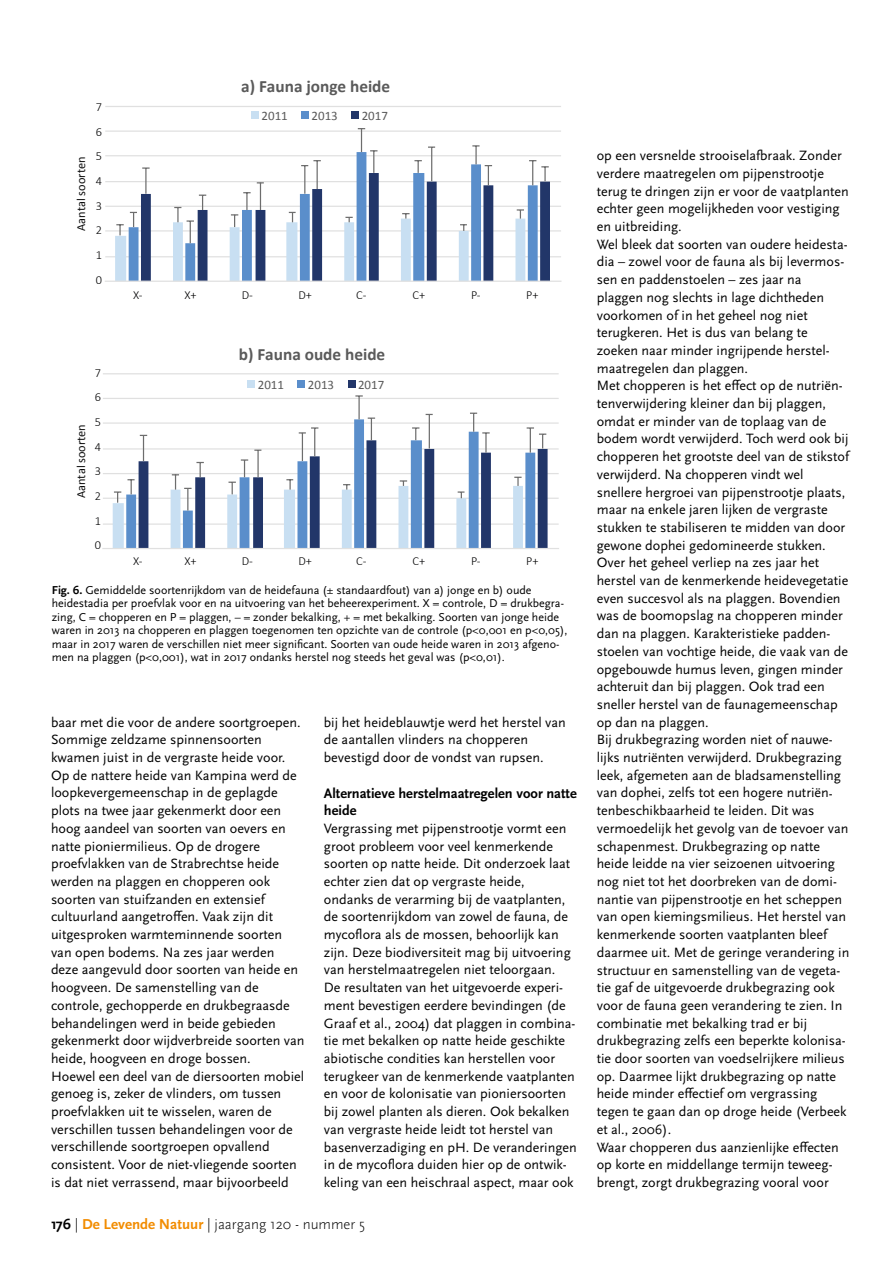
<style>
.page{position:relative;width:893px;height:1263px;background:#fff}
.page>*{position:absolute;margin:0;border:0;box-sizing:border-box;transform-origin:0 0}
.t1{font:700 17.25px "Calibri";color:#5a5a5a}
.t2{font:300 15px "Scala Sans Pro";color:#000}
.t3{font:700 14.4px/17.7px "Scala Sans Pro";color:#000}
.t4{font:14.1px/17.7px "Scala Sans Pro";color:#000}
.t5{font:12.9px "Calibri";color:#5a5a5a}
.t6{font:300 12.3px/24.6px "Calibri";color:#020203;text-align:justify}
.t7{font:12.3px "Calibri";color:#0c0c0c}
.t8{font:12px/13.5px "Scala Sans Pro";color:#000}
.s1{font-weight:700}
.s2{font-weight:700;color:#f28c00}
</style>
<div class="page">
<hr style="left:105px;top:256px;width:456px;height:1px;background:#e0e0e0">
<hr style="left:105px;top:230px;width:456px;height:2px;background:#e0e0e0">
<hr style="left:105px;top:206px;width:456px;height:1px;background:#e0e0e0">
<hr style="left:105px;top:181px;width:456px;height:1px;background:#e0e0e0">
<hr style="left:105px;top:155px;width:456px;height:1px;background:#e0e0e0">
<hr style="left:105px;top:130px;width:456px;height:2px;background:#e0e0e0">
<hr style="left:105px;top:106px;width:456px;height:1px;background:#e0e0e0">
<svg style="left:115px;top:128px;width:435px;height:153px"></svg>
<hr style="left:105px;top:281px;width:456px;height:1px;background:#e0e0e0">
<div style="left:251px;top:111px;width:8px;height:7px;background:#c8dff2"></div>
<div style="left:302px;top:111px;width:7px;height:7px;background:#5a8ecb"></div>
<div style="left:352px;top:111px;width:7px;height:7px;background:#223669"></div>
<hr style="left:103px;top:523px;width:456px;height:2px;background:#e0e0e0">
<hr style="left:103px;top:498px;width:456px;height:1px;background:#e0e0e0">
<hr style="left:103px;top:473px;width:456px;height:1px;background:#e0e0e0">
<hr style="left:103px;top:448px;width:456px;height:2px;background:#e0e0e0">
<hr style="left:103px;top:422px;width:456px;height:2px;background:#e0e0e0">
<hr style="left:103px;top:398px;width:456px;height:1px;background:#e0e0e0">
<hr style="left:103px;top:373px;width:456px;height:1px;background:#e0e0e0">
<hr style="left:358px;top:396px;width:2px;height:23px;background:#6d6d6d">
<svg style="left:355px;top:395px;width:8px;height:2px"></svg>
<svg style="left:113px;top:413px;width:435px;height:135px"></svg>
<hr style="left:102px;top:548px;width:457px;height:1px;background:#e0e0e0">
<div style="left:248px;top:381px;width:7px;height:7px;background:#c8dff2"></div>
<div style="left:298px;top:381px;width:7px;height:7px;background:#5a8ecb"></div>
<div style="left:348px;top:381px;width:7px;height:7px;background:#223669"></div>
<p class="t7" style="left:73px;top:231px;width:75px;rotate:-90deg">Aantal soorten</p>
<p class="t6" style="left:96px;top:94px;width:8px">7<br>6<br>5<br>4<br>3<br>2<br>1<br>0</p>
<p class="t1" style="left:241px;top:76px;width:150px">a) Fauna jonge heide</p>
<p class="t5" style="left:262px;top:107px;width:28px">2011</p>
<p class="t5" style="left:312px;top:107px;width:28px">2013</p>
<p class="t5" style="left:362px;top:107px;width:28px">2017</p>
<p class="t6" style="left:133px;top:282px;width:11px">X-</p>
<p class="t6" style="left:184px;top:282px;width:14px">X+</p>
<p class="t6" style="left:242px;top:282px;width:13px">D-</p>
<p class="t6" style="left:298px;top:282px;width:15px">D+</p>
<p class="t6" style="left:356px;top:282px;width:12px">C-</p>
<p class="t6" style="left:412px;top:282px;width:14px">C+</p>
<p class="t6" style="left:471px;top:282px;width:11px">P-</p>
<p class="t6" style="left:526px;top:282px;width:14px">P+</p>
<p class="t1" style="left:239px;top:343px;width:148px">b) Fauna oude heide</p>
<p class="t5" style="left:258px;top:377px;width:28px">2011</p>
<p class="t5" style="left:308px;top:377px;width:28px">2013</p>
<p class="t5" style="left:358px;top:377px;width:28px">2017</p>
<p class="t6" style="left:95px;top:360px;width:8px">7<br>6<br>5<br>4<br>3<br>2<br>1<br>0</p>
<p class="t8" style="left:52px;top:583px;width:517px"><span class="s1">Fig. 6.</span> Gemiddelde soortenrijkdom van de heidefauna (± standaardfout) van a) jonge en b) oude heidestadia per proefvlak voor en na uitvoering van het beheerexperiment. X = controle, D = drukbegra&shy;zing, C = chopperen en P = plaggen, – = zonder bekalking, + = met bekalking. Soorten van jonge heide waren in 2013 na chopperen en plaggen toegenomen ten opzichte van de controle (p&lt;0,001 en p&lt;0,05), maar in 2017 waren de verschillen niet meer significant. Soorten van oude heide waren in 2013 afgeno&shy;men na plaggen (p&lt;0,001), wat in 2017 ondanks herstel nog steeds het geval was (p&lt;0,01).</p>
<p class="t7" style="left:73px;top:498px;width:75px;rotate:-90deg">Aantal soorten</p>
<p class="t6" style="left:133px;top:548px;width:11px">X-</p>
<p class="t6" style="left:184px;top:548px;width:14px">X+</p>
<p class="t6" style="left:242px;top:548px;width:13px">D-</p>
<p class="t6" style="left:298px;top:548px;width:15px">D+</p>
<p class="t6" style="left:356px;top:548px;width:12px">C-</p>
<p class="t6" style="left:412px;top:548px;width:14px">C+</p>
<p class="t6" style="left:471px;top:548px;width:11px">P-</p>
<p class="t6" style="left:526px;top:548px;width:14px">P+</p>
<p class="t4" style="left:51px;top:713px;width:255px">baar met die voor de andere soortgroepen.<br>Sommige zeldzame spinnensoorten kwamen juist in de vergraste heide voor.<br>Op de nattere heide van Kampina werd de loopkevergemeenschap in de geplagde plots na twee jaar gekenmerkt door een hoog aandeel van soorten van oevers en natte pioniermilieus. Op de drogere proefvlakken van de Strabrechtse heide werden na plaggen en chopperen ook soorten van stuifzanden en extensief cultuurland aangetroffen. Vaak zijn dit uitgesproken warmteminnende soorten van open bodems. Na zes jaar werden deze aangevuld door soorten van heide en hoogveen. De samenstelling van de controle, gechopperde en drukbegraasde behandelingen werd in beide gebieden gekenmerkt door wijdverbreide soorten van heide, hoogveen en droge bossen.<br>Hoewel een deel van de diersoorten mobiel genoeg is, zeker de vlinders, om tussen proefvlakken uit te wisselen, waren de verschillen tussen behandelingen voor de verschillende soortgroepen opvallend consistent. Voor de niet-vliegende soorten is dat niet verrassend, maar bijvoorbeeld</p>
<p class="t4" style="left:324px;top:713px;width:244px">bij het heideblauwtje werd het herstel van de aantallen vlinders na chopperen bevestigd door de vondst van rupsen.</p>
<p class="t3" style="left:324px;top:784px;width:254px">Alternatieve herstelmaatregelen voor natte heide</p>
<p class="t4" style="left:324px;top:819px;width:254px">Vergrassing met pijpenstrootje vormt een groot probleem voor veel kenmerkende soorten op natte heide. Dit onderzoek laat echter zien dat op vergraste heide, ondanks de verarming bij de vaatplanten, de soortenrijkdom van zowel de fauna, de mycoflora als de mossen, behoorlijk kan zijn. Deze biodiversiteit mag bij uitvoering van herstelmaatregelen niet teloorgaan.<br>De resultaten van het uitgevoerde experi&shy;ment bevestigen eerdere bevindingen (de Graaf et al., 2004) dat plaggen in combina&shy;tie met bekalken op natte heide geschikte abiotische condities kan herstellen voor terugkeer van de kenmerkende vaatplanten en voor de kolonisatie van pioniersoorten bij zowel planten als dieren. Ook bekalken van vergraste heide leidt tot herstel van basenverzadiging en pH. De veranderingen in de mycoflora duiden hier op de ontwik&shy;keling van een heischraal aspect, maar ook</p>
<p class="t2" style="left:51px;top:1215px;width:315px"><span class="s1">176</span> | <span class="s2">De Levende Natuur</span> | jaargang 120 - nummer 5</p>
<p class="t4" style="left:597px;top:147px;width:254px">op een versnelde strooiselafbraak. Zonder verdere maatregelen om pijpenstrootje terug te dringen zijn er voor de vaatplanten echter geen mogelijkheden voor vestiging en uitbreiding.<br>Wel bleek dat soorten van oudere heidesta&shy;dia – zowel voor de fauna als bij levermos&shy;sen en paddenstoelen – zes jaar na plaggen nog slechts in lage dichtheden voorkomen of in het geheel nog niet terugkeren. Het is dus van belang te zoeken naar minder ingrijpende herstel&shy;maatregelen dan plaggen.<br>Met chopperen is het effect op de nutriën&shy;tenverwijdering kleiner dan bij plaggen, omdat er minder van de toplaag van de bodem wordt verwijderd. Toch werd ook bij chopperen het grootste deel van de stikstof verwijderd. Na chopperen vindt wel snellere hergroei van pijpenstrootje plaats, maar na enkele jaren lijken de vergraste stukken te stabiliseren te midden van door gewone dophei gedomineerde stukken.<br>Over het geheel verliep na zes jaar het herstel van de kenmerkende heidevegetatie even succesvol als na plaggen. Bovendien was de boomopslag na chopperen minder dan na plaggen. Karakteristieke padden&shy;stoelen van vochtige heide, die vaak van de opgebouwde humus leven, gingen minder achteruit dan bij plaggen. Ook trad een sneller herstel van de faunagemeenschap op dan na plaggen.<br>Bij drukbegrazing worden niet of nauwe&shy;lijks nutriënten verwijderd. Drukbegrazing leek, afgemeten aan de bladsamenstelling van dophei, zelfs tot een hogere nutriën&shy;tenbeschikbaarheid te leiden. Dit was vermoedelijk het gevolg van de toevoer van schapenmest. Drukbegrazing op natte heide leidde na vier seizoenen uitvoering nog niet tot het doorbreken van de domi&shy;nantie van pijpenstrootje en het scheppen van open kiemingsmilieus. Het herstel van kenmerkende soorten vaatplanten bleef daarmee uit. Met de geringe verandering in structuur en samenstelling van de vegeta&shy;tie gaf de uitgevoerde drukbegrazing ook voor de fauna geen verandering te zien. In combinatie met bekalking trad er bij drukbegrazing zelfs een beperkte kolonisa&shy;tie door soorten van voedselrijkere milieus op. Daarmee lijkt drukbegrazing op natte heide minder effectief om vergrassing tegen te gaan dan op droge heide (Verbeek et al., 2006).<br>Waar chopperen dus aanzienlijke effecten op korte en middellange termijn teweeg&shy;brengt, zorgt drukbegrazing vooral voor</p>
</div>
